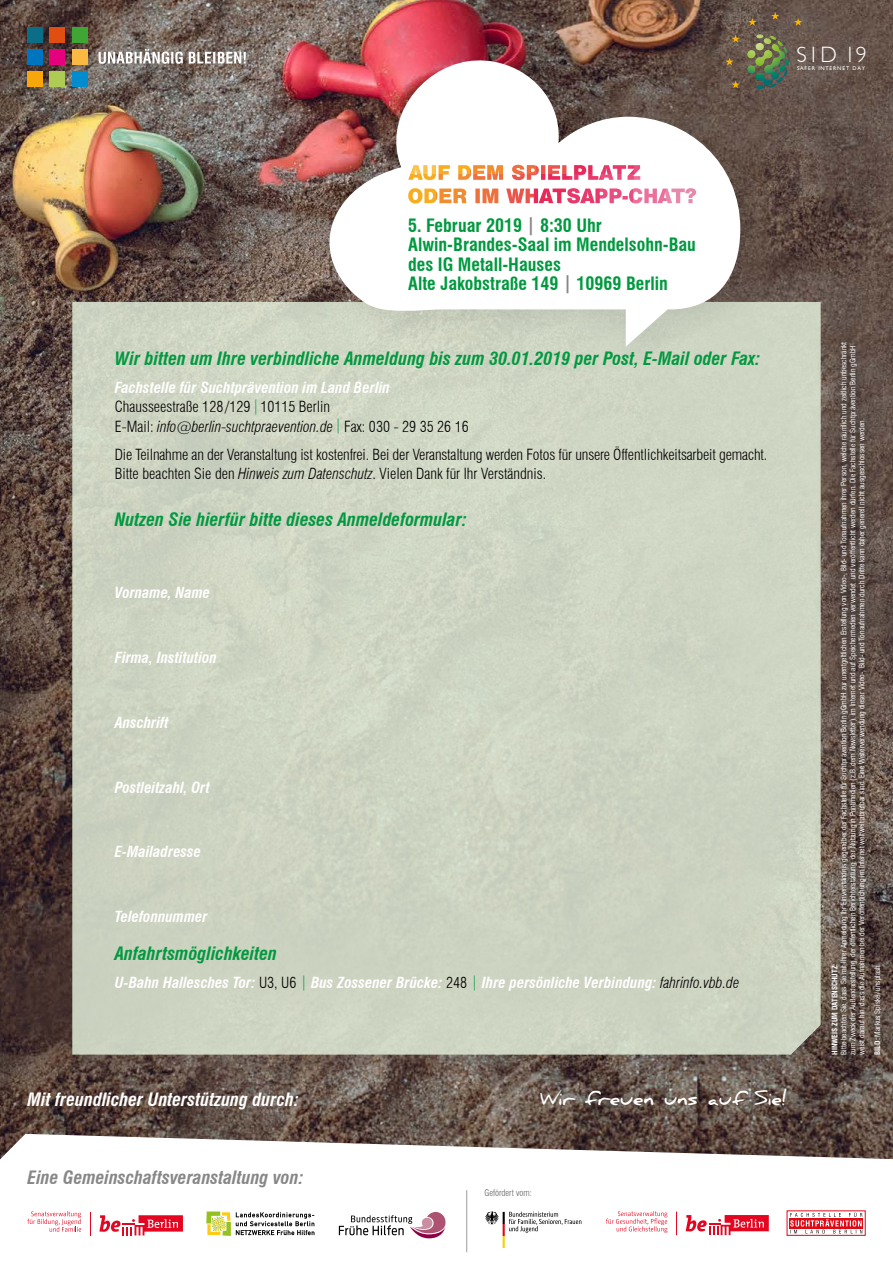
<style>
.page{position:relative;width:893px;height:1263px;background:#fff}
.page>*{position:absolute;margin:0;border:0;box-sizing:border-box;transform-origin:0 0}
.t1{font:300 22.2px "Gill Sans";color:#fff}
.t2{font:700 19.5px "Daniel";letter-spacing:.005em;color:#fff}
.t3{font:italic 700 condensed 18px "Swiss 721 BT";color:#00993f}
.t4{font:700 condensed 18px/19.5px "Swiss 721 BT";color:#00993f}
.t5{font:italic 700 condensed 18px "Swiss 721 BT";color:#878787}
.t6{font:italic 700 condensed 18px "Swiss 721 BT";color:#fff}
.t7{font:300 condensed 15px/19.5px "Swiss 721 BT";letter-spacing:-.01em;color:#000}
.t8{font:italic 700 condensed 15px "Swiss 721 BT";color:#fff}
.t9{font:condensed 7.5px/9px "Swiss 721 BT";color:#fff}
.t10{font:700 condensed 7.5px "Swiss 721 BT";color:#fff}
.t11{font:300 condensed 6.75px "Linotype Univers";letter-spacing:.005em;color:#9d9d9c}
.t12{font:5.4px "Gill Sans";letter-spacing:.155em;color:#fff}
.s1{color:#878787}
.s2{font-weight:700;font-style:italic;color:#fff}
.s3{color:#00993f}
.s4{font-style:italic}
.s5{font-weight:300;font-style:normal;color:#000}
.s6{font-weight:300;font-style:normal;color:#00993f}
.s7{font-weight:300;color:#000}
.s8{font-weight:700}
</style>
<div class="page">
<img style="left:0;top:0;width:893px;height:1134px">
<svg style="left:0;top:1134px;width:893px;height:102px"></svg>
<div style="left:72px;top:302px;width:749px;height:752px;background:#ced4c2"></div>
<div style="left:309px;top:39px;width:467px;height:339px;background:#000;opacity:.1"></div>
<svg style="left:322px;top:54px;width:419px;height:293px"></svg>
<svg style="left:408px;top:188px;width:27px;height:16px"></svg>
<svg style="left:436px;top:188px;width:32px;height:16px"></svg>
<svg style="left:469px;top:188px;width:32px;height:16px"></svg>
<svg style="left:502px;top:188px;width:32px;height:16px"></svg>
<svg style="left:535px;top:188px;width:32px;height:16px"></svg>
<svg style="left:567px;top:188px;width:33px;height:16px"></svg>
<svg style="left:600px;top:188px;width:33px;height:16px"></svg>
<svg style="left:633px;top:188px;width:33px;height:16px"></svg>
<svg style="left:666px;top:188px;width:30px;height:16px"></svg>
<svg style="left:458px;top:165px;width:12px;height:9px"></svg>
<svg style="left:470px;top:165px;width:33px;height:9px"></svg>
<svg style="left:503px;top:165px;width:32px;height:9px"></svg>
<svg style="left:536px;top:165px;width:32px;height:9px"></svg>
<svg style="left:569px;top:165px;width:32px;height:9px"></svg>
<svg style="left:602px;top:165px;width:32px;height:9px"></svg>
<svg style="left:635px;top:165px;width:5px;height:9px"></svg>
<div style="left:458px;top:175px;width:12px;height:5px;background:#f28c31"></div>
<svg style="left:470px;top:175px;width:33px;height:5px"></svg>
<svg style="left:503px;top:175px;width:32px;height:5px"></svg>
<svg style="left:536px;top:175px;width:32px;height:5px"></svg>
<svg style="left:569px;top:175px;width:32px;height:5px"></svg>
<svg style="left:602px;top:175px;width:32px;height:5px"></svg>
<svg style="left:635px;top:175px;width:5px;height:5px"></svg>
<svg style="left:206px;top:1211px;width:108px;height:25px"></svg>
<svg style="left:789px;top:1213px;width:74px;height:20px"></svg>
<div style="left:789px;top:1218px;width:74px;height:10px;background:#e30613"></div>
<svg style="left:790px;top:1212px;width:72px;height:21px"></svg>
<div style="left:320px;top:1186px;width:279px;height:77px;background:#fff"></div>
<svg style="left:485px;top:1211px;width:96px;height:37px"></svg>
<hr style="left:466px;top:1190px;width:1px;height:62px;background:#9d9d9c">
<svg style="left:339px;top:1212px;width:106px;height:26px"></svg>
<div style="left:478px;top:1181px;width:95px;height:22px;background:#fff"></div>
<svg style="left:686px;top:1215px;width:83px;height:20px"></svg>
<svg style="left:676px;top:1211px;width:1px;height:24px"></svg>
<svg style="left:606px;top:1211px;width:61px;height:22px"></svg>
<svg style="left:99px;top:1215px;width:84px;height:20px"></svg>
<svg style="left:90px;top:1212px;width:1px;height:23px"></svg>
<svg style="left:27px;top:1211px;width:54px;height:21px"></svg>
<svg style="left:747px;top:34px;width:42px;height:46px;background:#677851"></svg>
<svg style="left:771px;top:12px;width:8px;height:8px"></svg>
<svg style="left:732px;top:35px;width:8px;height:8px"></svg>
<svg style="left:725px;top:58px;width:9px;height:7px"></svg>
<svg style="left:732px;top:80px;width:8px;height:8px"></svg>
<svg style="left:794px;top:18px;width:8px;height:8px"></svg>
<svg style="left:748px;top:18px;width:8px;height:8px"></svg>
<svg style="left:99px;top:49px;width:147px;height:15px"></svg>
<div style="left:28px;top:28px;width:15px;height:15px;background:#0c6d86"></div>
<div style="left:28px;top:50px;width:15px;height:15px;background:#0075bf"></div>
<div style="left:28px;top:71px;width:15px;height:16px;background:#f7a70a"></div>
<div style="left:72px;top:28px;width:15px;height:15px;background:#3fa535"></div>
<div style="left:50px;top:50px;width:15px;height:15px;background:#e6007d"></div>
<div style="left:50px;top:28px;width:15px;height:15px;background:#e14e12"></div>
<div style="left:72px;top:50px;width:15px;height:15px;background:#fab943"></div>
<div style="left:50px;top:71px;width:15px;height:16px;background:#aecc53"></div>
<div style="left:72px;top:71px;width:15px;height:16px;background:#008ccd"></div>
<svg style="left:818px;top:329px;width:60px;height:738px;background:#6e6258"></svg>
<div style="left:860px;top:953px;width:33px;height:114px;background:#000;opacity:.5"></div>
<h1 class="t1" style="left:796px;top:37px;width:72px">SID 19</h1>
<p class="t12" style="left:797px;top:65px;width:70px">SAFER INTERNET DAY</p>
<h3 class="t4" style="left:408px;top:216px;width:289px">5. Februar 2019 <span class="s1">|</span> 8:30 Uhr<br>Alwin-Brandes-Saal im Mendelsohn-Bau des IG Metall-Hauses<br>Alte Jakobstraße 149 <span class="s1">|</span> 10969 Berlin</h3>
<h3 class="t3" style="left:115px;top:347px;width:647px">Wir bitten um Ihre verbindliche Anmeldung bis zum 30.01.2019 per Post, E-Mail oder Fax:</h3>
<h3 class="t7" style="left:115px;top:377px;width:355px"><span class="s2">Fachstelle für Suchtprävention im Land Berlin<br></span>Chausseestraße 128 /129<span class="s3">|</span>10115 Berlin<br>E-Mail: <span class="s4">info@berlin-suchtpraevention.de</span><span class="s3">|</span> Fax: 030 - 29 35 26 16</h3>
<h3 class="t7" style="left:115px;top:444px;width:654px">Die Teilnahme an der Veranstaltung ist kostenfrei. Bei der Veranstaltung werden Fotos für unsere Öffentlichkeitsarbeit gemacht.<br>Bitte beachten Sie den <span class="s4">Hinweis zum Datenschutz</span>. Vielen Dank für Ihr Verständnis.</h3>
<h3 class="t3" style="left:115px;top:508px;width:354px">Nutzen Sie hierfür bitte dieses Anmeldeformular:</h3>
<h3 class="t8" style="left:115px;top:583px;width:97px">Vorname, Name</h3>
<h3 class="t8" style="left:115px;top:649px;width:104px">Firma, Institution</h3>
<h3 class="t8" style="left:115px;top:714px;width:55px">Anschrift</h3>
<h3 class="t8" style="left:115px;top:779px;width:97px">Postleitzahl, Ort</h3>
<h3 class="t8" style="left:115px;top:843px;width:88px">E-Mailadresse</h3>
<h3 class="t8" style="left:115px;top:907px;width:94px">Telefonnummer</h3>
<h3 class="t3" style="left:115px;top:942px;width:164px">Anfahrtsmöglichkeiten</h3>
<h3 class="t8" style="left:115px;top:973px;width:626px">U-Bahn Hallesches Tor: <span class="s5">U3, U6</span> <span class="s6">|</span> Bus Zossener Brücke: <span class="s5">248</span> <span class="s6">|</span> Ihre persönliche Verbindung: <span class="s7">fahrinfo.vbb.de</span></h3>
<h3 class="t6" style="left:28px;top:1089px;width:273px">Mit freundlicher Unterstützung durch:</h3>
<h3 class="t5" style="left:28px;top:1167px;width:277px">Eine Gemeinschaftsveranstaltung von:</h3>
<h2 class="t2" style="left:540px;top:1087px;width:250px">Wir freuen uns auf Sie!</h2>
<p class="t11" style="left:484px;top:1188px;width:38px">Gefördert vom:</p>
<p class="t9" style="left:839px;top:1054px;width:714px;rotate:-90deg">Bitte beachten Sie, dass Sie mit Ihrer Anmeldung Ihr Einverständnis gegenüber der Fachstelle für Suchtprävention Berlin gGmbH zur unentgeltlichen Erstellung von Video-, Bild- und Tonaufnahmen ihrer Person, welche räumlich und zeitlich unbeschränkt zum Zweck der Außendarstellung, der öffentlichen Berichterstattung, der Nutzung in Printmedien (z.B. dem Newsletter), im Internet und auf Speichermedien verwendet und veröffentlicht werden dürfen. Die Fachstelle für Suchtprävention Berlin gGmbH weist darauf hin, dass die Aufnahmen bei der Veröffentlichung im Internet weltweit abrufbar sind. Eine Weiterverwendung dieser Video-, Bild- und Tonaufnahmen durch Dritte kann daher generell nicht ausgeschlossen werden.</p>
<p class="t10" style="left:830px;top:1054px;width:92px;rotate:-90deg">HINWEIS ZUM DATENSCHUTZ:</p>
<p class="t9" style="left:873px;top:1054px;width:91px;rotate:-90deg"><span class="s8">BILD:</span> Markus Spiske /unsplash</p>
</div>
